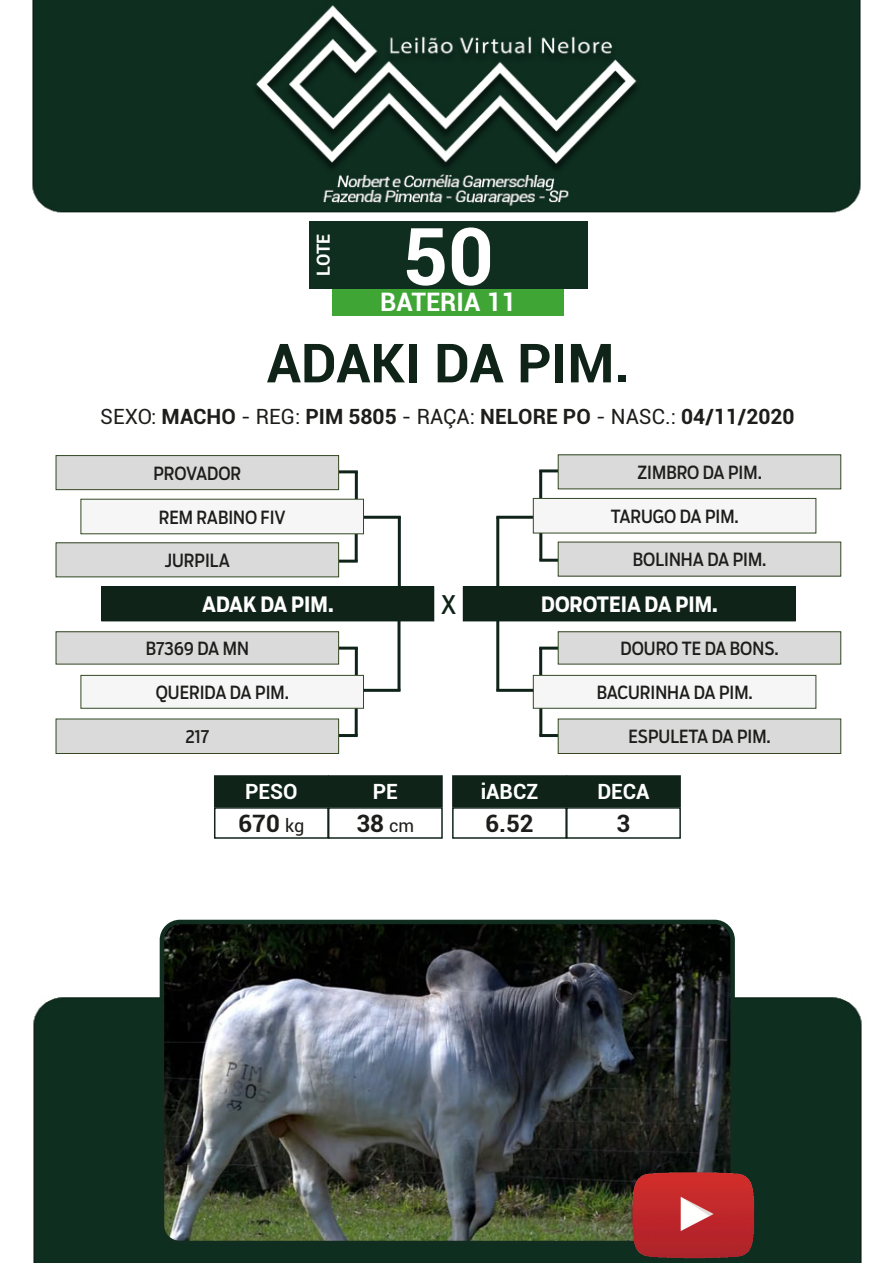
<style>
.page{position:relative;width:893px;height:1263px;background:#fff}
.page>*{position:absolute;margin:0;border:0;box-sizing:border-box;transform-origin:0 0}
.t1{font:700 79.5px "Roboto";color:#fff}
.t2{font:700 54px "Roboto";color:#0f2319}
.t3{font:700 25.5px "Roboto";color:#fff}
.t4{font:25.5px "Boomer Cond";color:#0f2319}
.t5{font:700 24px "Roboto";color:#1d1d1b}
.t6{font:700 21px "Roboto";color:#1d1d1b}
.t7{font:700 21px "Boomer Cond";color:#fff}
.t8{font:700 21px "Roboto";color:#fff}
.t9{font:18px "Boomer Cond";color:#1d1d1b}
.t10{font:700 18px "Roboto";color:#fff}
.s1{font-weight:400}
.s2{font-weight:400;font-size:18px}
</style>
<div class="page">
<img style="left:32px;top:0;width:830px;height:1263px">
<hr style="left:496px;top:517px;width:3px;height:70px;background:#0f2319">
<hr style="left:496px;top:516px;width:37px;height:3px;background:#0f2319">
<hr style="left:398px;top:517px;width:3px;height:70px;background:#0f2319">
<hr style="left:364px;top:516px;width:37px;height:3px;background:#0f2319">
<hr style="left:355px;top:648px;width:3px;height:27px;background:#0f2319">
<hr style="left:339px;top:647px;width:19px;height:3px;background:#0f2319">
<hr style="left:355px;top:708px;width:3px;height:28px;background:#0f2319">
<hr style="left:338px;top:734px;width:20px;height:3px;background:#0f2319">
<hr style="left:539px;top:648px;width:3px;height:27px;background:#0f2319">
<hr style="left:539px;top:647px;width:19px;height:3px;background:#0f2319">
<hr style="left:539px;top:708px;width:3px;height:28px;background:#0f2319">
<hr style="left:539px;top:734px;width:20px;height:3px;background:#0f2319">
<hr style="left:539px;top:471px;width:3px;height:27px;background:#0f2319">
<hr style="left:539px;top:469px;width:19px;height:3px;background:#0f2319">
<hr style="left:539px;top:533px;width:3px;height:27px;background:#0f2319">
<hr style="left:539px;top:559px;width:20px;height:3px;background:#0f2319">
<hr style="left:355px;top:534px;width:3px;height:27px;background:#0f2319">
<hr style="left:338px;top:560px;width:20px;height:3px;background:#0f2319">
<hr style="left:355px;top:472px;width:3px;height:27px;background:#0f2319">
<hr style="left:339px;top:470px;width:19px;height:3px;background:#0f2319">
<hr style="left:512px;top:567px;width:283px;height:1px;background:#fff">
<div style="left:558px;top:542px;width:283px;height:34px;background:#dadada"></div>
<div style="left:56px;top:543px;width:283px;height:34px;background:#dadada"></div>
<div style="left:56px;top:542px;width:283px;height:35px;border:1px solid #334823"></div>
<div style="left:56px;top:719px;width:283px;height:34px;background:#dadada"></div>
<div style="left:56px;top:719px;width:283px;height:35px;border:1px solid #334823"></div>
<div style="left:558px;top:719px;width:283px;height:34px;background:#dadada"></div>
<div style="left:558px;top:719px;width:283px;height:35px;border:1px solid #334823"></div>
<div style="left:533px;top:498px;width:283px;height:35px;background:#f6f6f6"></div>
<div style="left:533px;top:498px;width:283px;height:35px;border:1px solid #334823"></div>
<div style="left:81px;top:499px;width:282px;height:35px;background:#f6f6f6"></div>
<div style="left:81px;top:675px;width:282px;height:33px;background:#f6f6f6"></div>
<div style="left:81px;top:675px;width:283px;height:34px;border:1px solid #334823"></div>
<div style="left:533px;top:675px;width:283px;height:33px;background:#f6f6f6"></div>
<div style="left:533px;top:675px;width:283px;height:34px;border:1px solid #334823"></div>
<div style="left:558px;top:455px;width:283px;height:34px;background:#dadada"></div>
<div style="left:558px;top:454px;width:283px;height:35px;border:1px solid #334823"></div>
<div style="left:56px;top:456px;width:283px;height:34px;background:#dadada"></div>
<div style="left:56px;top:455px;width:283px;height:35px;border:1px solid #334823"></div>
<div style="left:56px;top:632px;width:283px;height:32px;background:#dadada"></div>
<div style="left:56px;top:631px;width:283px;height:33px;border:1px solid #334823"></div>
<div style="left:558px;top:632px;width:283px;height:32px;background:#dadada"></div>
<div style="left:558px;top:631px;width:283px;height:33px;border:1px solid #334823"></div>
<div style="left:434px;top:587px;width:28px;height:34px;background:#fff"></div>
<div style="left:102px;top:587px;width:332px;height:34px;background:#0f2319"></div>
<div style="left:101px;top:586px;width:333px;height:35px;border:1px solid #0e2318"></div>
<div style="left:463px;top:587px;width:332px;height:34px;background:#0f2319"></div>
<div style="left:463px;top:586px;width:333px;height:35px;border:1px solid #0e2318"></div>
<hr style="left:397px;top:620px;width:3px;height:70px;background:#0f2319">
<hr style="left:363px;top:689px;width:37px;height:3px;background:#0f2319">
<hr style="left:496px;top:620px;width:3px;height:70px;background:#0f2319">
<hr style="left:496px;top:689px;width:37px;height:3px;background:#0f2319">
<div style="left:332px;top:287px;width:232px;height:29px;background:#3fa535"></div>
<div style="left:309px;top:221px;width:278px;height:68px;background:#0f2e1f"></div>
<img style="left:162px;top:922px;width:571px;height:321px">
<div style="left:160px;top:920px;width:575px;height:325px;border:4px solid #112d1f;border-radius:18px"></div>
<img style="left:631px;top:1170px;width:126px;height:90px">
<div style="left:215px;top:776px;width:113px;height:30px;background:#0f2319"></div>
<div style="left:214px;top:775px;width:115px;height:32px;border:2px solid #10231a"></div>
<div style="left:214px;top:807px;width:115px;height:32px;border:2px solid #10231a"></div>
<div style="left:329px;top:776px;width:113px;height:30px;background:#0f2319"></div>
<div style="left:328px;top:775px;width:115px;height:32px;border:2px solid #10231a"></div>
<div style="left:328px;top:807px;width:115px;height:32px;border:2px solid #10231a"></div>
<div style="left:453px;top:776px;width:113px;height:30px;background:#0f2319"></div>
<div style="left:452px;top:775px;width:115px;height:32px;border:2px solid #10231a"></div>
<div style="left:452px;top:807px;width:115px;height:32px;border:2px solid #10231a"></div>
<div style="left:567px;top:776px;width:113px;height:30px;background:#0f2319"></div>
<div style="left:566px;top:775px;width:115px;height:32px;border:2px solid #10231a"></div>
<div style="left:566px;top:807px;width:115px;height:32px;border:2px solid #10231a"></div>
<p class="t10" style="left:311px;top:276px;width:44px;rotate:-90deg">LOTE</p>
<p class="t1" style="left:402px;top:200px;width:93px">50</p>
<p class="t3" style="left:380px;top:284px;width:137px">BATERIA 11</p>
<p class="t2" style="left:267px;top:325px;width:365px">ADAKI DA PIM.</p>
<p class="t6" style="left:100px;top:402px;width:696px"><span class="s1">SEXO:</span> MACHO <span class="s1">- REG:</span> PIM 5805 <span class="s1">- RAÇA:</span> NELORE PO <span class="s1">- NASC.:</span> 04/11/2020</p>
<p class="t9" style="left:153px;top:463px;width:89px">PROVADOR</p>
<p class="t9" style="left:637px;top:462px;width:126px">ZIMBRO DA PIM.</p>
<p class="t9" style="left:159px;top:506px;width:128px">REM RABINO FIV</p>
<p class="t9" style="left:611px;top:506px;width:129px">TARUGO DA PIM.</p>
<p class="t9" style="left:165px;top:550px;width:67px">JURPILA</p>
<p class="t9" style="left:633px;top:549px;width:135px">BOLINHA DA PIM.</p>
<p class="t7" style="left:202px;top:592px;width:133px">ADAK DA PIM.</p>
<p class="t4" style="left:441px;top:590px;width:17px">X</p>
<p class="t7" style="left:541px;top:592px;width:178px">DOROTEIA DA PIM.</p>
<p class="t9" style="left:146px;top:638px;width:105px">B7369 DA MN</p>
<p class="t9" style="left:621px;top:638px;width:160px">DOURO TE DA BONS.</p>
<p class="t9" style="left:156px;top:682px;width:135px">QUERIDA DA PIM.</p>
<p class="t9" style="left:597px;top:682px;width:157px">BACURINHA DA PIM.</p>
<p class="t9" style="left:185px;top:726px;width:25px">217</p>
<p class="t9" style="left:629px;top:726px;width:144px">ESPULETA DA PIM.</p>
<p class="t8" style="left:245px;top:777px;width:54px">PESO</p>
<p class="t5" style="left:238px;top:806px;width:67px">670 <span class="s2">kg</span></p>
<p class="t8" style="left:373px;top:777px;width:27px">PE</p>
<p class="t5" style="left:356px;top:806px;width:59px">38 <span class="s2">cm</span></p>
<p class="t8" style="left:481px;top:777px;width:59px">iABCZ</p>
<p class="t5" style="left:485px;top:806px;width:50px">6.52</p>
<p class="t8" style="left:597px;top:777px;width:54px">DECA</p>
<p class="t5" style="left:617px;top:806px;width:15px">3</p>
</div>
